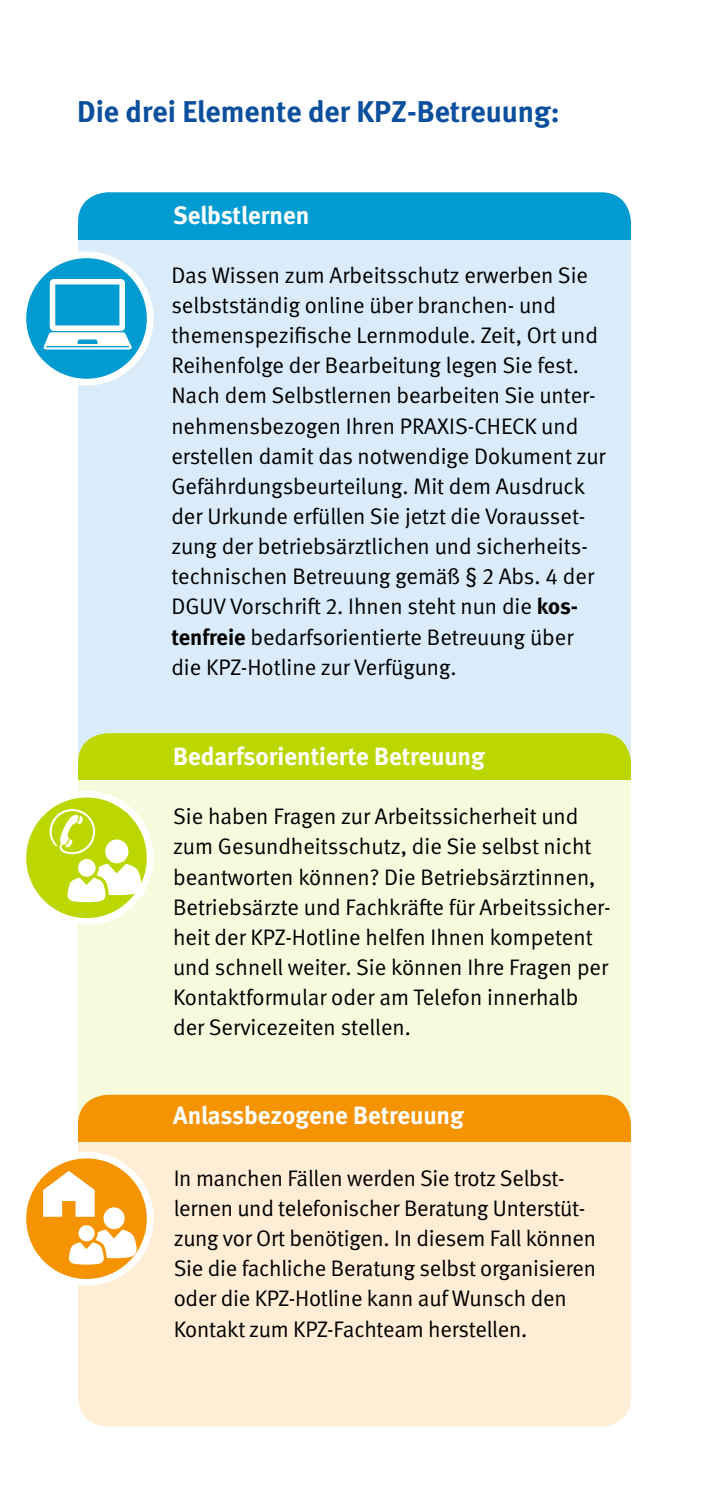
<style>
.page{position:relative;width:709px;height:1489px;background:#fff}
.page>*{position:absolute;margin:0;border:0;box-sizing:border-box;transform-origin:0 0}
.Fließtext{font:700 30px "DGUV Meta";color:#0b4f9d}
.Fließtext-2{font:700 25px "DGUV Meta";color:#fff}
.Fließtext-3{font:22.5px/30.2px "DGUV Meta";color:#000}
.s1{font-weight:700}
</style>
<div class="page">
<div style="left:78px;top:192px;width:553px;height:613px;background:#daecfa;border-radius:30px"></div>
<div style="left:78px;top:192px;width:553px;height:47px;background:#009bd0"></div>
<div style="left:78px;top:733px;width:553px;height:421px;background:#f7fbde;border-radius:30px"></div>
<div style="left:78px;top:733px;width:553px;height:47px;background:#bcd700"></div>
<div style="left:78px;top:1094px;width:553px;height:332px;background:#ffedd6;border-radius:30px"></div>
<div style="left:78px;top:1094px;width:553px;height:47px;background:#f59300"></div>
<hr style="left:708px;top:191px;width:1px;height:753px;background:#d8d9d9">
<hr style="left:708px;top:974px;width:1px;height:514px;background:#0b4f9d">
<img style="left:95px;top:259px;width:51px;height:126px">
<img style="left:78px;top:798px;width:71px;height:127px">
<img style="left:79px;top:1159px;width:70px;height:127px">
<svg style="left:23px;top:255px;width:127px;height:127px;background:#23a9d6"></svg>
<div style="left:19px;top:251px;width:135px;height:134px;border:7px solid #fff;border-radius:50%"></div>
<svg style="left:43px;top:279px;width:90px;height:70px;background:#62c1e2"></svg>
<svg style="left:23px;top:794px;width:127px;height:127px;background:#c7dd2a"></svg>
<div style="left:19px;top:790px;width:135px;height:134px;border:7px solid #fff;border-radius:50%"></div>
<svg style="left:50px;top:809px;width:92px;height:93px;background:#d5e660"></svg>
<div style="left:23px;top:1154px;width:127px;height:128px;background:#f59300;border-radius:50%"></div>
<div style="left:19px;top:1151px;width:135px;height:134px;border:7px solid #fff;border-radius:50%"></div>
<svg style="left:43px;top:1170px;width:52px;height:46px"></svg>
<div style="left:103px;top:1207px;width:22px;height:21px;background:#fff;border-radius:50%"></div>
<svg style="left:68px;top:1225px;width:69px;height:39px"></svg>
<p class="Fließtext" style="left:77px;top:93px;width:484px">Die drei Elemente der KPZ-Betreuung:</p>
<p class="Fließtext-2" style="left:173px;top:201px;width:138px">Selbstlernen</p>
<p class="Fließtext-3" style="left:171px;top:260px;width:435px">Das Wissen zum Arbeitsschutz erwerben Sie selbstständig online über branchen- und themenspezifische Lernmodule. Zeit, Ort und Reihenfolge der Bearbeitung legen Sie fest.<br>Nach dem Selbstlernen bearbeiten Sie unter&shy;nehmensbezogen Ihren PRAXIS-CHECK und erstellen damit das notwendige Dokument zur Gefährdungsbeurteilung. Mit dem Ausdruck der Urkunde erfüllen Sie jetzt die Vorausset&shy;zung der betriebsärztlichen und sicherheits&shy;technischen Betreuung gemäß § 2 Abs. 4 der DGUV Vorschrift 2. Ihnen steht nun die <span class="s1">kos&shy;tenfreie</span> bedarfsorientierte Betreuung über die KPZ-Hotline zur Verfügung.</p>
<p class="Fließtext-2" style="left:173px;top:741px;width:313px">Bedarfsorientierte Betreuung</p>
<p class="Fließtext-3" style="left:173px;top:801px;width:439px">Sie haben Fragen zur Arbeitssicherheit und zum Gesundheitsschutz, die Sie selbst nicht beantworten können? Die Betriebsärztinnen, Betriebsärzte und Fachkräfte für Arbeitssicher&shy;heit der KPZ-Hotline helfen Ihnen kompetent und schnell weiter. Sie können Ihre Fragen per Kontaktformular oder am Telefon innerhalb der Servicezeiten stellen.</p>
<p class="Fließtext-2" style="left:173px;top:1100px;width:292px">Anlassbezogene Betreuung</p>
<p class="Fließtext-3" style="left:174px;top:1163px;width:424px">In manchen Fällen werden Sie trotz Selbst&shy;lernen und telefonischer Beratung Unterstüt&shy;zung vor Ort benötigen. In diesem Fall können Sie die fachliche Beratung selbst organisieren oder die KPZ-Hotline kann auf Wunsch den Kontakt zum KPZ-Fachteam herstellen.</p>
</div>
